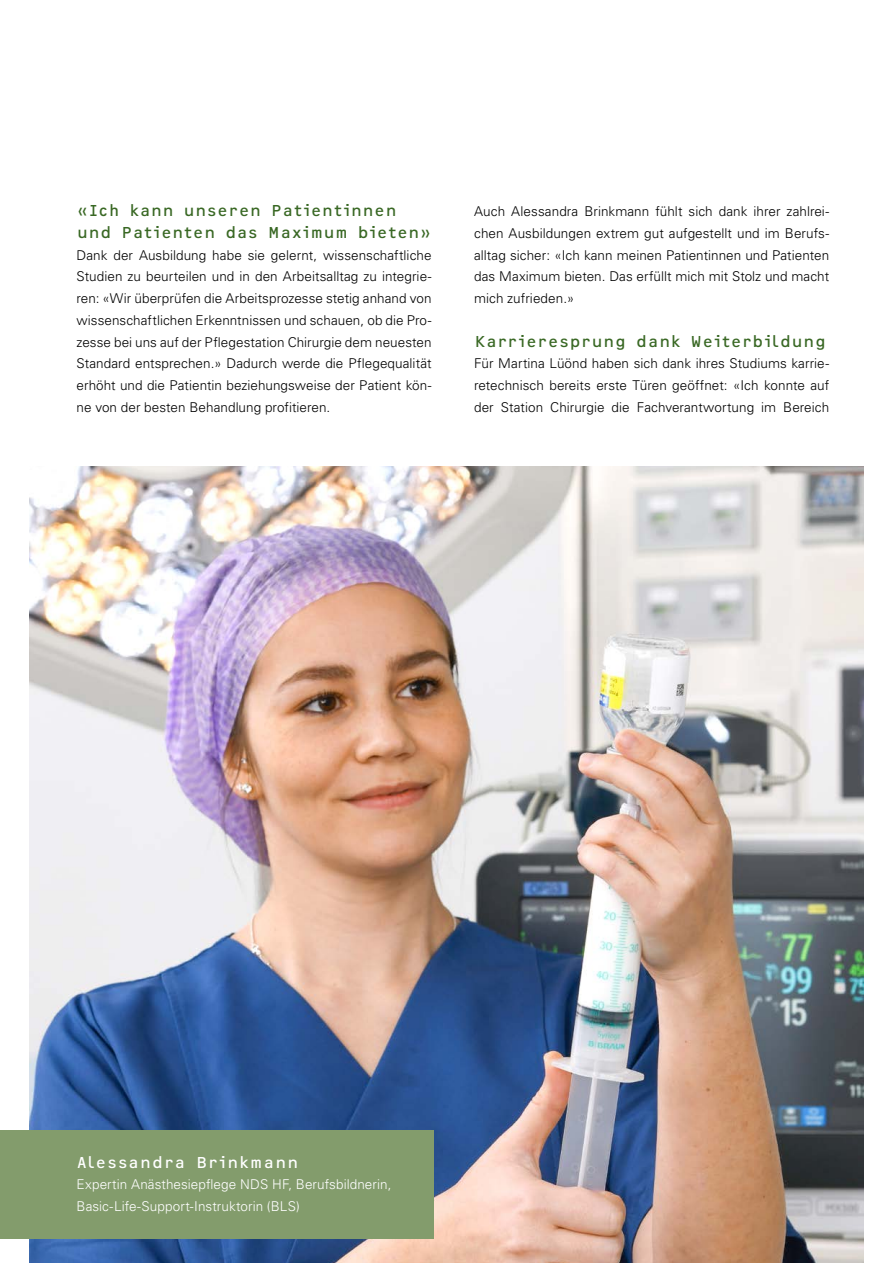
<style>
.page{position:relative;width:893px;height:1263px;background:#fff}
.page>*{position:absolute;margin:0;border:0;box-sizing:border-box;transform-origin:0 0}
.t1{font:16.5px/21.8px "Vision";letter-spacing:-.04em;color:#396824}
.t2{font:16.5px "Vision";letter-spacing:-.01em;color:#fff}
.t3{font:300 13.5px/21.8px "Univers";letter-spacing:.005em;color:#000;text-align:justify}
.t4{font:300 13.5px/21.8px "Univers";letter-spacing:.005em;color:#fff}
</style>
<div class="page">
<img style="left:30px;top:466px;width:833px;height:797px">
<div style="left:0;top:1130px;width:434px;height:108px;background:#839c6c"></div>
<p class="t1" style="left:77px;top:199px;width:357px">«Ich kann unseren Patientinnen und Patienten das Maximum bieten»</p>
<p class="t3" style="left:77px;top:244px;width:357px">Dank der Ausbildung habe sie gelernt, wissenschaftliche Studien zu beurteilen und in den Arbeitsalltag zu integrie&shy;ren: «Wir überprüfen die Arbeitsprozesse stetig anhand von wissenschaftlichen Erkenntnissen und schauen, ob die Pro&shy;zesse bei uns auf der Pflegestation Chirurgie dem neuesten Standard entsprechen.» Dadurch werde die Pflegequalität erhöht und die Patientin beziehungsweise der Patient kön&shy;ne von der besten Behandlung profitieren.</p>
<p class="t3" style="left:474px;top:200px;width:357px">Auch Alessandra Brinkmann fühlt sich dank ihrer zahlrei&shy;chen Ausbildungen extrem gut aufgestellt und im Berufs&shy;alltag sicher: «Ich kann meinen Patientinnen und Patienten das Maximum bieten. Das erfüllt mich mit Stolz und macht mich zufrieden.»</p>
<p class="t1" style="left:474px;top:329px;width:354px">Karrieresprung dank Weiterbildung</p>
<p class="t3" style="left:474px;top:353px;width:357px">Für Martina Lüönd haben sich dank ihres Studiums karrie&shy;retechnisch bereits erste Türen geöffnet: «Ich konnte auf der Station Chirurgie die Fachverantwortung im Bereich</p>
<p class="t2" style="left:77px;top:1152px;width:224px">Alessandra Brinkmann</p>
<p class="t4" style="left:77px;top:1174px;width:316px">Expertin Anästhesiepflege NDS HF, Berufsbildnerin,<br>Basic-Life-Support-Instruktorin (BLS)</p>
</div>
